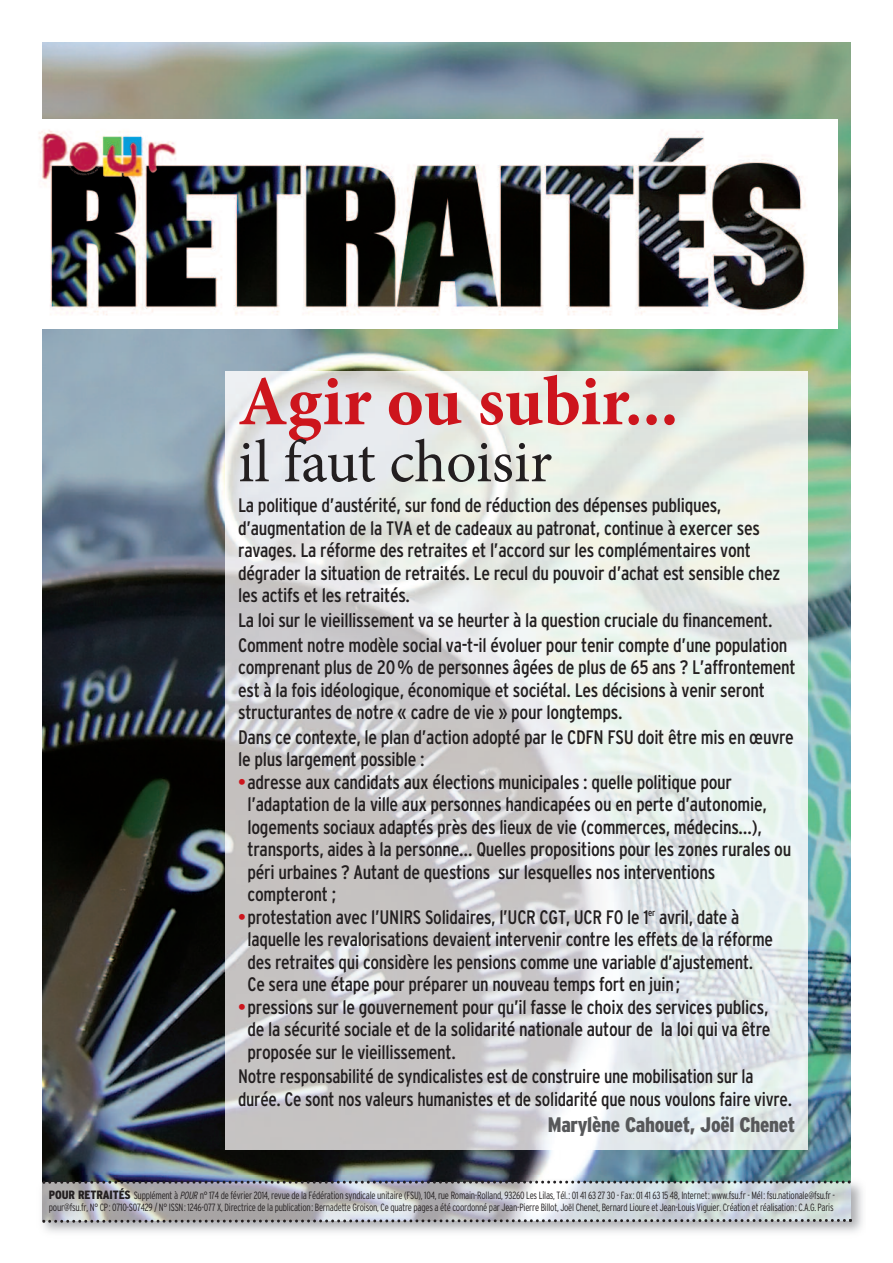
<style>
.page{position:relative;width:893px;height:1263px;background:#fff}
.page>*{position:absolute;margin:0;border:0;box-sizing:border-box;transform-origin:0 0}
.t1{font:700 70.5px "Minion Pro";letter-spacing:-.005em;color:#cd151d}
.t2{font:60px "Minion Pro";letter-spacing:-.005em;color:#231f20}
.t3{font:900 condensed 21px "Interstate";letter-spacing:-.015em;color:#57585a}
.t4{font:condensed 19.5px/22.5px "Interstate";letter-spacing:-.015em;color:#231f20}
.t5{font:condensed 19.5px/22.5px "Interstate";letter-spacing:-.015em;color:#231f20;scale:.96 1}
.t6{font:300 condensed 10.5px/12px "Interstate";letter-spacing:-.025em;color:#231f20;scale:.92 1}
.s1{color:#cd151d}
.s2{font-weight:900;font-size:12px}
.s3{font-style:italic}
</style>
<div class="page">
<img style="left:43px;top:43px;width:807px;height:1132px">
<img style="left:38px;top:119px;width:800px;height:209px">
<img style="left:225px;top:371px;width:583px;height:778px">
<img style="left:42px;top:1175px;width:821px;height:58px">
<img style="left:43px;top:1175px;width:807px;height:5px">
<svg style="left:42px;top:1180px;width:811px;height:44px;background:#b7babf"></svg>
<h1 class="t1" style="left:238px;top:375px;width:442px">Agir ou subir...</h1>
<h2 class="t2" style="left:238px;top:439px;width:315px">il faut choisir</h2>
<p class="t4" style="left:238px;top:494px;width:544px">La politique d’austérité, sur fond de réduction des dépenses publiques, d’augmentation de la TVA et de cadeaux au patronat, continue à exercer ses ravages. La réforme des retraites et l’accord sur les complémentaires vont dégrader la situation de retraités. Le recul du pouvoir d’achat est sensible chez les actifs et les retraités.</p>
<p class="t4" style="left:238px;top:608px;width:551px;line-height:24.6px">La loi sur le vieillissement va se heurter à la question cruciale du financement.<br>Comment notre modèle social va-t-il évoluer pour tenir compte d’une population</p>
<p class="t4" style="left:238px;top:656px;width:559px">comprenant plus de 20% de personnes âgées de plus de 65 ans ? L’affrontement est à la fois idéologique, économique et sociétal. Les décisions à venir seront structurantes de notre « cadre de vie » pour longtemps.</p>
<p class="t4" style="left:238px;top:726px;width:557px">Dans ce contexte, le plan d’action adopté par le CDFN FSU doit être mis en œuvre le plus largement possible :</p>
<p class="t4" style="left:247px;top:771px;width:545px;text-indent:-9px"><span class="s1">•</span>adresse aux candidats aux élections municipales : quelle politique pour l’adaptation de la ville aux personnes handicapées ou en perte d’autonomie, logements sociaux adaptés près des lieux de vie (commerces, médecins…), transports, aides à la personne… Quelles propositions pour les zones rurales ou péri urbaines ? Autant de questions sur lesquelles nos interventions compteront ;</p>
<p class="t4" style="left:247px;top:906px;width:527px;text-indent:-9px"><span class="s1">•</span>protestation avec l’UNIRS Solidaires, l’UCR CGT, UCR FO le 1<sup>er</sup> avril, date à laquelle les revalorisations devaient intervenir contre les effets de la réforme des retraites qui considère les pensions comme une variable d’ajustement.<br>Ce sera une étape pour préparer un nouveau temps fort en juin;</p>
<p class="t4" style="left:248px;top:996px;width:525px;text-align:justify;text-indent:-9px"><span class="s1">•</span>pressions sur le gouvernement pour qu’il fasse le choix des services publics, de la sécurité sociale et de la solidarité nationale autour de la loi qui va être proposée sur le vieillissement.</p>
<p class="t5" style="left:238px;top:1065px;width:578px">Notre responsabilité de syndicalistes est de construire une mobilisation sur la durée. Ce sont nos valeurs humanistes et de solidarité que nous voulons faire vivre.</p>
<p class="t3" style="left:548px;top:1113px;width:249px">Marylène Cahouet, Joël Chenet</p>
<p class="t6" style="left:49px;top:1189px;width:856px"><span class="s2">POUR RETRAITÉS</span> Supplément à <span class="s3">POUR</span>n° 174 de février 2014, revue de la Fédération syndicale unitaire (FSU), 104, rue Romain-Rolland, 93260 Les Lilas, Tél.: 01 41 63 27 30 - Fax: 01 41 63 15 48, Internet: www.fsu.fr - Mél: fsu.nationale@fsu.fr - pour@fsu.fr, N° CP: 0710-S07429 / N° ISSN: 1246-077 X, Directrice de la publication: Bernadette Groison, Ce quatre pages a été coordonné par Jean-Pierre Billot, Joël Chenet, Bernard Lioure et Jean-Louis Viguier. Création et réalisation: C.A.G. Paris</p>
</div>
